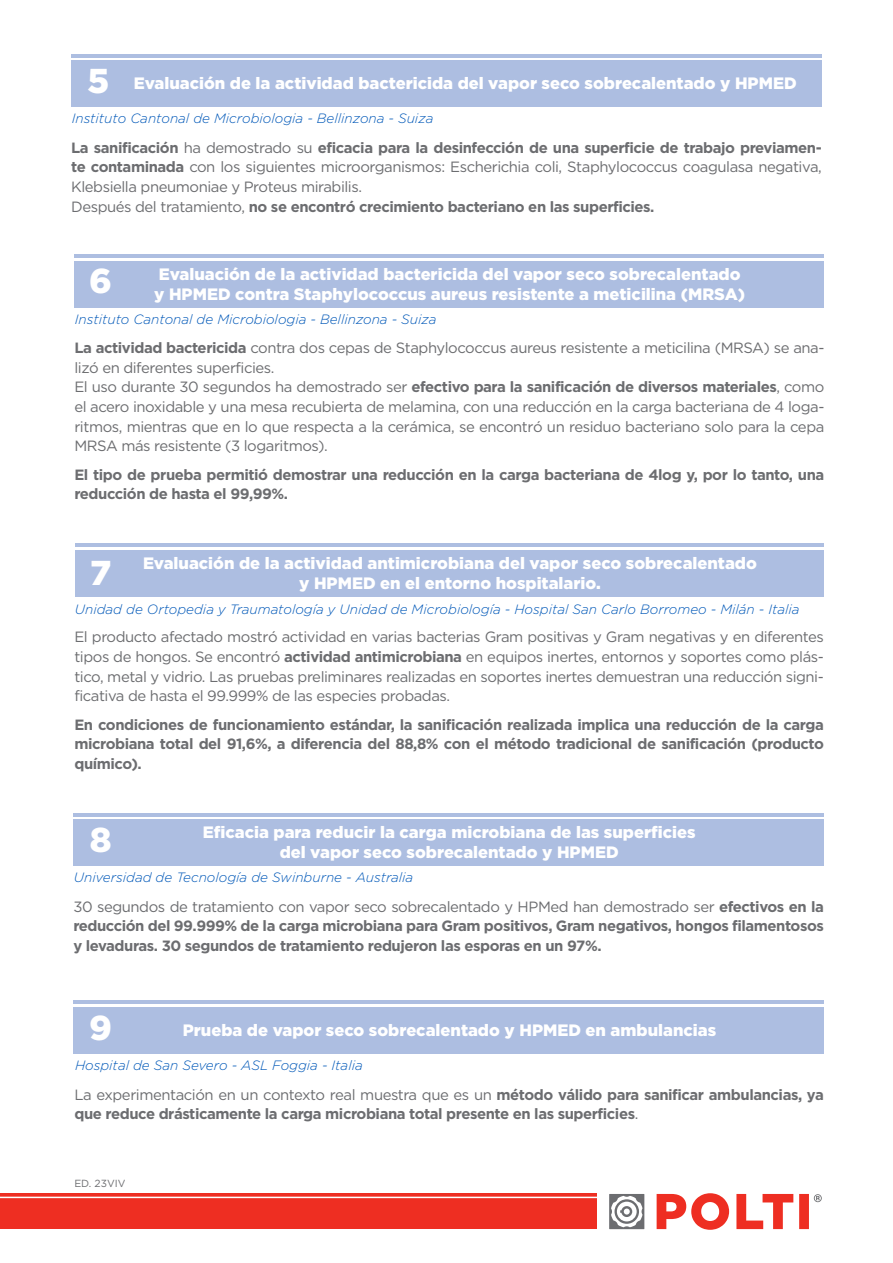
<style>
.page{position:relative;width:893px;height:1263px;background:#fff}
.page>*{position:absolute;margin:0;border:0;box-sizing:border-box;transform-origin:0 0}
.t1{font:900 34.5px "Gotham";color:#fff}
.t2{font:900 16.5px "Gotham";color:#fff}
.t3{font:14.85px/19.6px "Gotham";letter-spacing:-.03em;color:#6c6d70;text-align:justify}
.t4{font:700 14.85px/19.6px "Gotham";letter-spacing:-.03em;color:#6c6d70}
.t5{font:italic 300 13.5px "Gotham";color:#0058b8}
.t6{font:10.35px "Gotham";color:#6c6d70}
.s1{font-weight:700}
.s2{font-weight:400}
</style>
<div class="page">
<div style="left:0;top:1194px;width:597px;height:35px;background:#ee2e22"></div>
<hr style="left:0;top:1197px;width:606px;height:1px;background:#fff">
<svg style="left:609px;top:1194px;width:35px;height:35px"></svg>
<svg style="left:657px;top:1193px;width:165px;height:37px"></svg>
<div style="left:74px;top:261px;width:750px;height:46px;background:#adbee1"></div>
<hr style="left:74px;top:254px;width:750px;height:3px;background:#adbee1">
<div style="left:75px;top:550px;width:749px;height:46px;background:#adbee1"></div>
<hr style="left:75px;top:543px;width:749px;height:4px;background:#adbee1">
<div style="left:71px;top:61px;width:751px;height:46px;background:#adbee1"></div>
<hr style="left:71px;top:54px;width:751px;height:3px;background:#adbee1">
<div style="left:73px;top:819px;width:751px;height:47px;background:#adbee1"></div>
<hr style="left:73px;top:813px;width:751px;height:3px;background:#adbee1">
<div style="left:74px;top:1007px;width:750px;height:46px;background:#adbee1"></div>
<hr style="left:74px;top:1001px;width:750px;height:3px;background:#adbee1">
<p class="t1" style="left:88px;top:61px;width:23px">5</p>
<p class="t2" style="left:134px;top:74px;width:664px">Evaluación de la actividad bactericida del vapor seco sobrecalentado y HPMED</p>
<p class="t5" style="left:72px;top:110px;width:363px">Instituto Cantonal de Microbiologia - Bellinzona - Suiza</p>
<p class="t3" style="left:71px;top:137px;width:752px"><span class="s1">La sanificación</span> ha demostrado su <span class="s1">eficacia para la desinfección de una superficie de trabajo previamen&shy;te contaminada</span> con los siguientes microorganismos: Escherichia coli, Staphylococcus coagulasa negativa, Klebsiella pneumoniae y Proteus mirabilis.</p>
<p class="t4" style="left:71px;top:196px;width:585px"><span class="s2">Después del tratamiento,</span> no se encontró crecimiento bacteriano en las superficies.</p>
<p class="t2" style="left:159px;top:264px;width:583px">Evaluación de la actividad bactericida del vapor seco sobrecalentado</p>
<p class="t2" style="left:154px;top:284px;width:593px">y HPMED contra Staphylococcus aureus resistente a meticilina (MRSA)</p>
<p class="t5" style="left:75px;top:310px;width:363px">Instituto Cantonal de Microbiologia - Bellinzona - Suiza</p>
<p class="t1" style="left:89px;top:261px;width:24px">6</p>
<p class="t3" style="left:74px;top:338px;width:751px"><span class="s1">La actividad bactericida</span> contra dos cepas de Staphylococcus aureus resistente a meticilina (MRSA) se ana&shy;lizó en diferentes superficies.</p>
<p class="t3" style="left:74px;top:377px;width:751px">El uso durante 30 segundos ha demostrado ser <span class="s1">efectivo para la sanificación de diversos materiales</span>, como el acero inoxidable y una mesa recubierta de melamina, con una reducción en la carga bacteriana de 4 loga&shy;ritmos, mientras que en lo que respecta a la cerámica, se encontró un residuo bacteriano solo para la cepa MRSA más resistente (3 logaritmos).</p>
<p class="t4" style="left:74px;top:464px;width:751px">El tipo de prueba permitió demostrar una reducción en la carga bacteriana de 4log y, por lo tanto, una reducción de hasta el 99,99%.</p>
<p class="t2" style="left:143px;top:554px;width:615px">Evaluación de la actividad antimicrobiana del vapor seco sobrecalentado</p>
<p class="t2" style="left:299px;top:573px;width:303px">y HPMED en el entorno hospitalario.</p>
<p class="t5" style="left:75px;top:601px;width:726px">Unidad de Ortopedia y Traumatología y Unidad de Microbiología - Hospital San Carlo Borromeo - Milán - Italia</p>
<p class="t1" style="left:90px;top:552px;width:23px">7</p>
<p class="t3" style="left:74px;top:627px;width:751px">El producto afectado mostró actividad en varias bacterias Gram positivas y Gram negativas y en diferentes tipos de hongos. Se encontró <span class="s1">actividad antimicrobiana</span> en equipos inertes, entornos y soportes como plás&shy;tico, metal y vidrio. Las pruebas preliminares realizadas en soportes inertes demuestran una reducción signi&shy;ficativa de hasta el 99.999% de las especies probadas.</p>
<p class="t4" style="left:74px;top:714px;width:751px;text-align:justify">En condiciones de funcionamiento estándar, la sanificación realizada implica una reducción de la carga microbiana total del 91,6%, a diferencia del 88,8% con el método tradicional de sanificación (producto químico).</p>
<p class="t2" style="left:203px;top:823px;width:494px">Eficacia para reducir la carga microbiana de las superficies</p>
<p class="t2" style="left:280px;top:843px;width:341px">del vapor seco sobrecalentado y HPMED</p>
<p class="t5" style="left:74px;top:869px;width:341px">Universidad de Tecnología de Swinburne - Australia</p>
<p class="t1" style="left:90px;top:820px;width:23px">8</p>
<p class="t4" style="left:73px;top:896px;width:752px;text-align:justify"><span class="s2">30 segundos de tratamiento con vapor seco sobrecalentado y HPMed han demostrado ser</span> efectivos en la reducción del 99.999% de la carga microbiana para Gram positivos, Gram negativos, hongos filamentosos y levaduras. 30 segundos de tratamiento redujeron las esporas en un 97%.</p>
<p class="t1" style="left:89px;top:1007px;width:24px">9</p>
<p class="t2" style="left:183px;top:1021px;width:535px">Prueba de vapor seco sobrecalentado y HPMED en ambulancias</p>
<p class="t5" style="left:75px;top:1057px;width:289px">Hospital de San Severo - ASL Foggia - Italia</p>
<p class="t4" style="left:74px;top:1084px;width:751px"><span class="s2">La experimentación en un contexto real muestra que es un</span> método válido para sanificar ambulancias, ya que reduce drásticamente la carga microbiana total presente en las superficies<span class="s2">.</span></p>
<p class="t6" style="left:74px;top:1177px;width:53px">ED. 23VIV</p>
</div>
